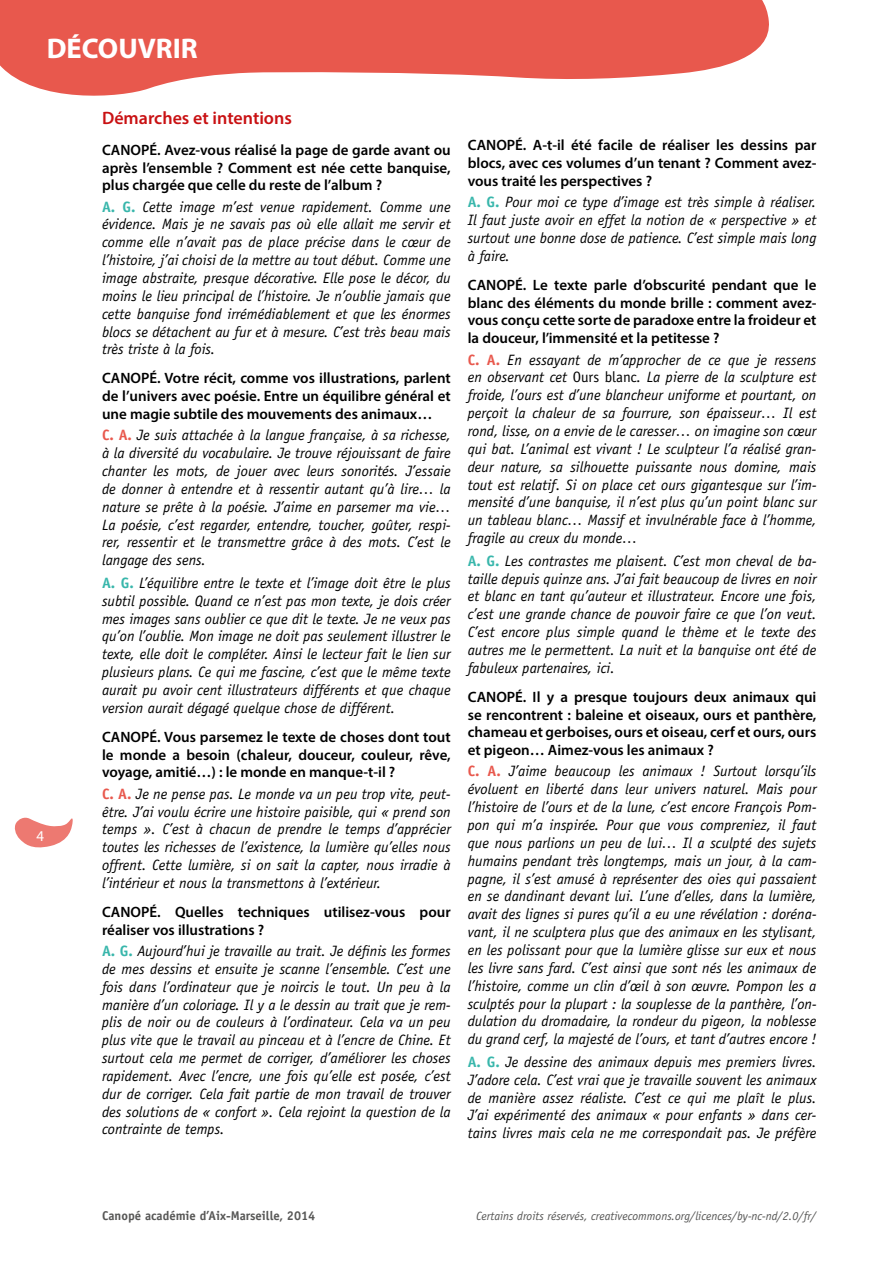
<style>
.page{position:relative;width:893px;height:1263px;background:#fff}
.page>*{position:absolute;margin:0;border:0;box-sizing:border-box;transform-origin:0 0}
.t1{font:700 28.5px "Myriad Pro";color:#fff}
.t2{font:600 18px "Myriad Pro";color:#c91113}
.t3{font:italic 15px/17.9px "Officina Sans Std";color:#000;text-align:justify}
.t4{font:600 15px/17.9px "Myriad Pro";color:#000;text-align:justify}
.t5{font:15px "Myriad Pro";color:#fff}
.t6{font:700 12.75px "Officina Sans Std";color:#575756}
.t7{font:italic 12px "Officina Sans Std";color:#575756}
.s1{font-weight:700;font-style:normal;color:#38b6ab}
.s2{font-weight:700;font-style:normal;color:#e8584d}
.s3{font-style:normal}
</style>
<div class="page">
<svg style="left:14px;top:817px;width:59px;height:31px"></svg>
<svg style="left:0;top:0;width:769px;height:96px;fill:#e8584d"></svg>
<h1 class="t1" style="left:47px;top:30px;width:153px">DÉCOUVRIR</h1>
<p class="t5" style="left:36px;top:827px;width:9px">4</p>
<p class="t2" style="left:102px;top:107px;width:191px">Démarches et intentions</p>
<p class="t4" style="left:102px;top:140px;width:350px">CANOPÉ. Avez-vous réalisé la page de garde avant ou après l’ensemble ? Comment est née cette banquise, plus chargée que celle du reste de l’album ?</p>
<p class="t3" style="left:102px;top:198px;width:350px"><span class="s1">A. G.</span> Cette image m’est venue rapidement. Comme une évidence. Mais je ne savais pas où elle allait me servir et comme elle n’avait pas de place précise dans le cœur de l’histoire, j’ai choisi de la mettre au tout début. Comme une image abstraite, presque décorative. Elle pose le décor, du moins le lieu principal de l’histoire. Je n’oublie jamais que cette banquise fond irrémédiablement et que les énormes blocs se détachent au fur et à mesure. C’est très beau mais très triste à la fois.</p>
<p class="t4" style="left:102px;top:369px;width:350px">CANOPÉ. Votre récit, comme vos illustrations, parlent de l’univers avec poésie. Entre un équilibre général et une magie subtile des mouvements des animaux…</p>
<p class="t3" style="left:102px;top:426px;width:350px"><span class="s2">C. A.</span> Je suis attachée à la langue française, à sa richesse, à la diversité du vocabulaire. Je trouve réjouissant de faire chanter les mots, de jouer avec leurs sonorités. J’essaie de donner à entendre et à ressentir autant qu’à lire… la nature se prête à la poésie. J’aime en parsemer ma vie… La poésie, c’est regarder, entendre, toucher, goûter, respi&shy;rer, ressentir et le transmettre grâce à des mots. C’est le langage des sens.</p>
<p class="t3" style="left:102px;top:574px;width:350px"><span class="s1">A. G.</span> L’équilibre entre le texte et l’image doit être le plus subtil possible. Quand ce n’est pas mon texte, je dois créer mes images sans oublier ce que dit le texte. Je ne veux pas qu’on l’oublie. Mon image ne doit pas seulement illustrer le texte, elle doit le compléter. Ainsi le lecteur fait le lien sur plusieurs plans. Ce qui me fascine, c’est que le même texte aurait pu avoir cent illustrateurs différents et que chaque version aurait dégagé quelque chose de différent.</p>
<p class="t4" style="left:102px;top:727px;width:350px">CANOPÉ. Vous parsemez le texte de choses dont tout le monde a besoin (chaleur, douceur, couleur, rêve, voyage, amitié…) : le monde en manque-t-il ?</p>
<p class="t3" style="left:102px;top:785px;width:350px"><span class="s2">C. A.</span> Je ne pense pas. Le monde va un peu trop vite, peut&shy;être. J’ai voulu écrire une histoire paisible, qui « prend son temps ». C’est à chacun de prendre le temps d’apprécier toutes les richesses de l’existence, la lumière qu’elles nous offrent. Cette lumière, si on sait la capter, nous irradie à l’intérieur et nous la transmettons à l’extérieur.</p>
<p class="t4" style="left:102px;top:902px;width:350px">CANOPÉ. Quelles techniques utilisez-vous pour réaliser vos illustrations ?</p>
<p class="t3" style="left:102px;top:942px;width:350px"><span class="s1">A. G.</span> Aujourd’hui je travaille au trait. Je définis les formes de mes dessins et ensuite je scanne l’ensemble. C’est une fois dans l’ordinateur que je noircis le tout. Un peu à la manière d’un coloriage. Il y a le dessin au trait que je rem&shy;plis de noir ou de couleurs à l’ordinateur. Cela va un peu plus vite que le travail au pinceau et à l’encre de Chine. Et surtout cela me permet de corriger, d’améliorer les choses rapidement. Avec l’encre, une fois qu’elle est posée, c’est dur de corriger. Cela fait partie de mon travail de trouver des solutions de « confort ». Cela rejoint la question de la contrainte de temps.</p>
<p class="t4" style="left:468px;top:136px;width:350px">CANOPÉ. A-t-il été facile de réaliser les dessins par blocs, avec ces volumes d’un tenant ? Comment avez&shy;vous traité les perspectives ?</p>
<p class="t3" style="left:468px;top:193px;width:350px"><span class="s1">A. G.</span> Pour moi ce type d’image est très simple à réaliser.<br>Il faut juste avoir en effet la notion de « perspective » et surtout une bonne dose de patience. C’est simple mais long à faire.</p>
<p class="t4" style="left:468px;top:275px;width:350px">CANOPÉ. Le texte parle d’obscurité pendant que le blanc des éléments du monde brille : comment avez&shy;vous conçu cette sorte de paradoxe entre la froideur et la douceur, l’immensité et la petitesse ?</p>
<p class="t3" style="left:468px;top:351px;width:350px"><span class="s2">C. A.</span> En essayant de m’approcher de ce que je ressens en observant cet <span class="s3">Ours blanc</span>. La pierre de la sculpture est froide, l’ours est d’une blancheur uniforme et pourtant, on perçoit la chaleur de sa fourrure, son épaisseur… Il est rond, lisse, on a envie de le caresser… on imagine son cœur qui bat. L’animal est vivant ! Le sculpteur l’a réalisé gran&shy;deur nature, sa silhouette puissante nous domine, mais tout est relatif. Si on place cet ours gigantesque sur l’im&shy;mensité d’une banquise, il n’est plus qu’un point blanc sur un tableau blanc… Massif et invulnérable face à l’homme, fragile au creux du monde…</p>
<p class="t3" style="left:468px;top:552px;width:350px"><span class="s1">A. G.</span> Les contrastes me plaisent. C’est mon cheval de ba&shy;taille depuis quinze ans. J’ai fait beaucoup de livres en noir et blanc en tant qu’auteur et illustrateur. Encore une fois, c’est une grande chance de pouvoir faire ce que l’on veut.<br>C’est encore plus simple quand le thème et le texte des autres me le permettent. La nuit et la banquise ont été de fabuleux partenaires, ici.</p>
<p class="t4" style="left:468px;top:687px;width:350px">CANOPÉ. Il y a presque toujours deux animaux qui se rencontrent : baleine et oiseaux, ours et panthère, chameau et gerboises, ours et oiseau, cerf et ours, ours et pigeon… Aimez-vous les animaux ?</p>
<p class="t3" style="left:468px;top:762px;width:350px"><span class="s2">C. A.</span> J’aime beaucoup les animaux ! Surtout lorsqu’ils évoluent en liberté dans leur univers naturel. Mais pour l’histoire de l’ours et de la lune, c’est encore François Pom&shy;pon qui m’a inspirée. Pour que vous compreniez, il faut que nous parlions un peu de lui… Il a sculpté des sujets humains pendant très longtemps, mais un jour, à la cam&shy;pagne, il s’est amusé à représenter des oies qui passaient en se dandinant devant lui. L’une d’elles, dans la lumière, avait des lignes si pures qu’il a eu une révélation : doréna&shy;vant, il ne sculptera plus que des animaux en les stylisant, en les polissant pour que la lumière glisse sur eux et nous les livre sans fard. C’est ainsi que sont nés les animaux de l’histoire, comme un clin d’œil à son œuvre. Pompon les a sculptés pour la plupart : la souplesse de la panthère, l’on&shy;dulation du dromadaire, la rondeur du pigeon, la noblesse du grand cerf, la majesté de l’ours, et tant d’autres encore !</p>
<p class="t3" style="left:468px;top:1053px;width:350px"><span class="s1">A. G.</span> Je dessine des animaux depuis mes premiers livres.<br>J’adore cela. C’est vrai que je travaille souvent les animaux de manière assez réaliste. C’est ce qui me plaît le plus.<br>J’ai expérimenté des animaux « pour enfants » dans cer&shy;tains livres mais cela ne me correspondait pas. Je préfère</p>
<p class="t6" style="left:102px;top:1208px;width:215px">Canopé académie d’Aix-Marseille, 2014</p>
<p class="t7" style="left:476px;top:1208px;width:342px">Certains droits réservés, creativecommons.org/licences/by-nc-nd/2.0/fr/</p>
</div>
